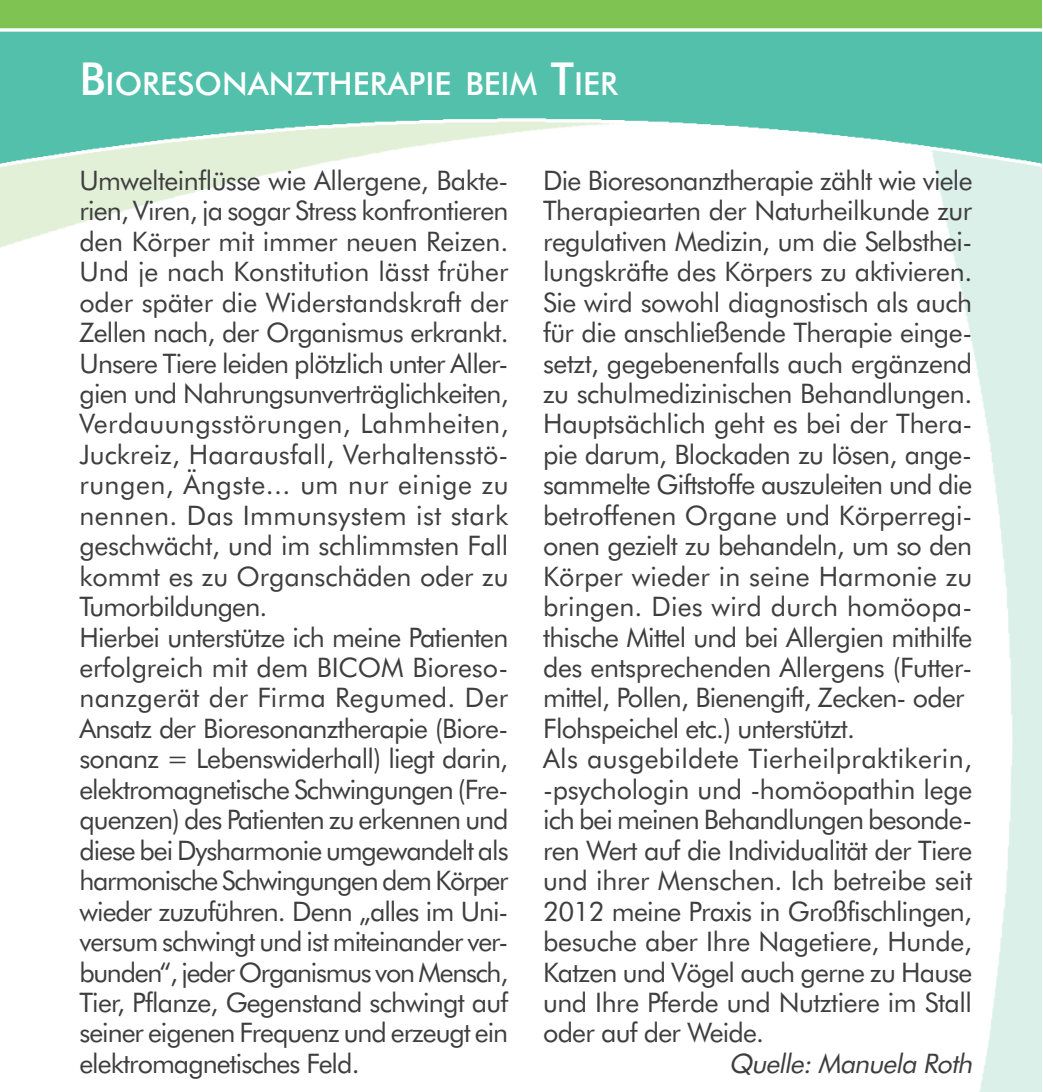
<style>
.page{position:relative;width:1043px;height:1092px;background:#fff}
.page>*{position:absolute;margin:0;border:0;box-sizing:border-box;transform-origin:0 0}
.t1{font:500 31.85px "Futura BT";color:#fff}
.t2{font:26.95px/30.4px "Futura BT";letter-spacing:-.025em;color:#3e3e3f}
.t3{font:italic 26.95px "Futura BT";color:#3e3e3f}
.s1{font-size:45.5px}
</style>
<div class="page">
<img style="left:0;top:1px;width:1042px;height:1091px">
<p class="t1" style="left:79px;top:71px;width:540px"><span class="s1">B</span>IORESONANZTHERAPIE BEIM <span class="s1">T</span>IER</p>
<p class="t2" style="left:79px;top:167px;width:431px">Umwelteinflüsse wie Allergene, Bakte&shy;rien, Viren, ja sogar Stress konfrontieren den Körper mit immer neuen Reizen.<br>Und je nach Konstitution lässt früher oder später die Widerstandskraft der Zellen nach, der Organismus erkrankt.<br>Unsere Tiere leiden plötzlich unter Aller&shy;gien und Nahrungsunverträglichkeiten, Verdauungsstörungen, Lahmheiten, Juckreiz, Haarausfall, Verhaltensstö&shy;rungen, Ängste... um nur einige zu nennen. Das Immunsystem ist stark geschwächt, und im schlimmsten Fall kommt es zu Organschäden oder zu Tumorbildungen.<br>Hierbei unterstütze ich meine Patienten erfolgreich mit dem BICOM Bioreso&shy;nanzgerät der Firma Regumed. Der Ansatz der Bioresonanztherapie (Biore&shy;sonanz = Lebenswiderhall) liegt darin, elektromagnetische Schwingungen (Fre&shy;quenzen) des Patienten zu erkennen und diese bei Dysharmonie umgewandelt als harmonische Schwingungen dem Körper wieder zuzuführen. Denn „alles im Uni&shy;versum schwingt und ist miteinander ver&shy;bunden“, jeder Organismus von Mensch, Tier, Pflanze, Gegenstand schwingt auf seiner eigenen Frequenz und erzeugt ein elektromagnetisches Feld.</p>
<p class="t2" style="left:543px;top:167px;width:431px">Die Bioresonanztherapie zählt wie viele Therapiearten der Naturheilkunde zur regulativen Medizin, um die Selbsthei&shy;lungskräfte des Körpers zu aktivieren.<br>Sie wird sowohl diagnostisch als auch für die anschließende Therapie einge&shy;setzt, gegebenenfalls auch ergänzend zu schulmedizinischen Behandlungen.<br>Hauptsächlich geht es bei der Thera&shy;pie darum, Blockaden zu lösen, ange&shy;sammelte Giftstoffe auszuleiten und die betroffenen Organe und Körperregi&shy;onen gezielt zu behandeln, um so den Körper wieder in seine Harmonie zu bringen. Dies wird durch homöopa&shy;thische Mittel und bei Allergien mithilfe des entsprechenden Allergens (Futter&shy;mittel, Pollen, Bienengift, Zecken- oder Flohspeichel etc.) unterstützt.<br>Als ausgebildete Tierheilpraktikerin, -psychologin und -homöopathin lege ich bei meinen Behandlungen besonde&shy;ren Wert auf die Individualität der Tiere und ihrer Menschen. Ich betreibe seit 2012 meine Praxis in Großfischlingen, besuche aber Ihre Nagetiere, Hunde, Katzen und Vögel auch gerne zu Hause und Ihre Pferde und Nutztiere im Stall oder auf der Weide.</p>
<p class="t3" style="left:729px;top:1052px;width:250px">Quelle: Manuela Roth</p>
</div>
